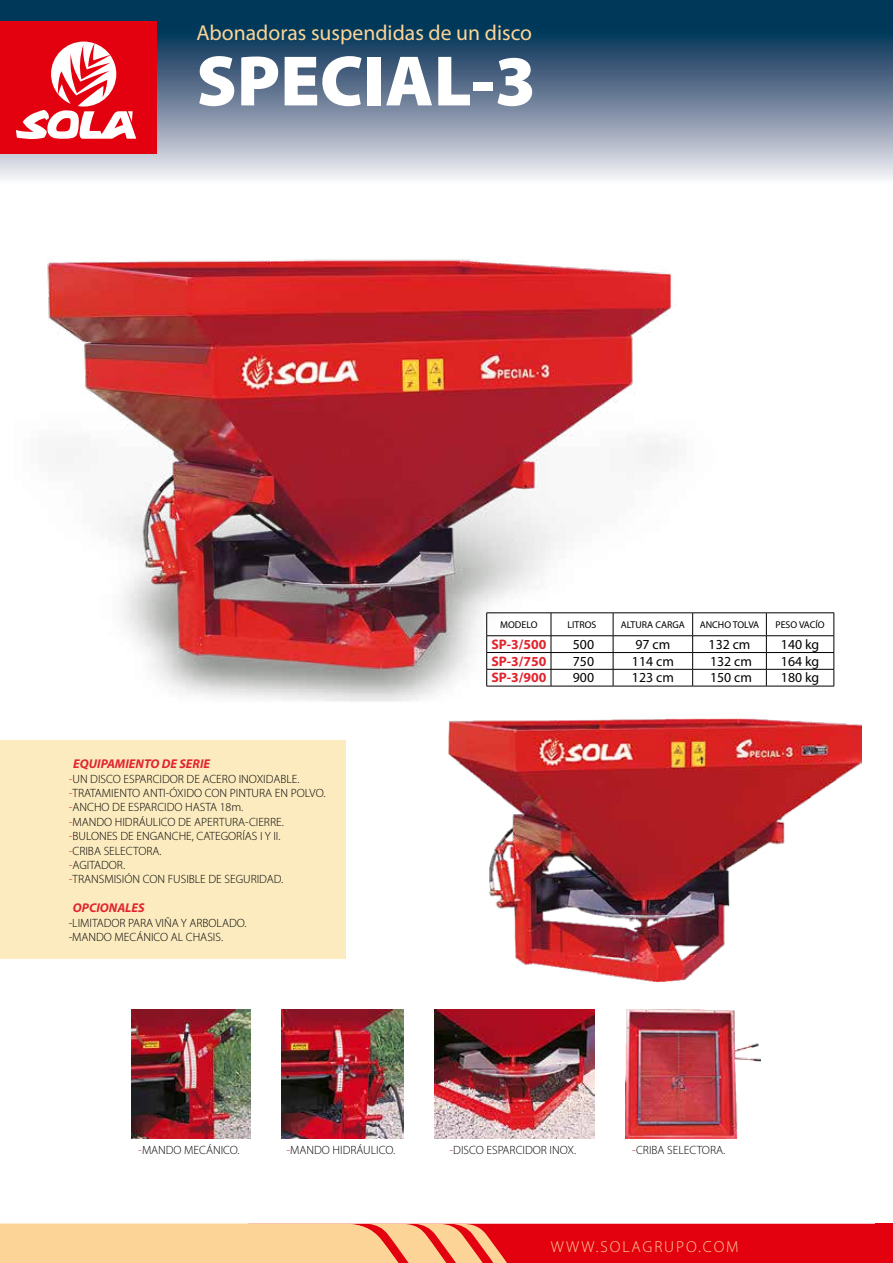
<style>
.page{position:relative;width:893px;height:1263px;background:#fff}
.page>*{position:absolute;margin:0;border:0;box-sizing:border-box;transform-origin:0 0}
.t1{font:900 72px "Myriad Pro";color:#fff}
.t2{font:21.6px "Myriad Pro";color:#fdd498}
.t3{font:300 15.9px "Myriad Pro";letter-spacing:.12em;color:#fdd498}
.t4{font:13.8px "Myriad Pro";color:#000}
.t5{font:700 13.8px "Myriad Pro";color:#e1252e}
.t6{font:italic 700 12.75px "Myriad Pro";color:#e1252e}
.t7{font:300 12px/14.4px "Myriad Pro";color:#000}
.t8{font:9.9px "Myriad Pro";color:#000}
.s1{font-size:12.75px;color:#e1252e}
</style>
<div class="page">
<svg style="left:0;top:0;width:893px;height:179px;background:#647d95"></svg>
<svg style="left:0;top:1224px;width:893px;height:39px;background:#f06d55"></svg>
<div style="left:0;top:21px;width:156px;height:133px;background:#e3000f"></div>
<svg style="left:16px;top:42px;width:120px;height:98px"></svg>
<div style="left:0;top:740px;width:346px;height:219px;background:#fbebbf"></div>
<hr style="left:693px;top:612px;width:73px;height:1px;background:#000">
<hr style="left:766px;top:612px;width:68px;height:1px;background:#000">
<hr style="left:693px;top:635px;width:73px;height:1px;background:#000">
<hr style="left:766px;top:635px;width:68px;height:1px;background:#000">
<hr style="left:693px;top:652px;width:73px;height:1px;background:#000">
<hr style="left:766px;top:652px;width:68px;height:1px;background:#000">
<hr style="left:693px;top:669px;width:73px;height:1px;background:#000">
<hr style="left:766px;top:669px;width:68px;height:1px;background:#000">
<svg style="left:766px;top:613px;width:1px;height:73px"></svg>
<svg style="left:834px;top:613px;width:1px;height:73px"></svg>
<hr style="left:693px;top:686px;width:73px;height:1px;background:#000">
<hr style="left:766px;top:686px;width:68px;height:1px;background:#000">
<img style="left:131px;top:1010px;width:120px;height:128px">
<img style="left:626px;top:1009px;width:134px;height:129px">
<img style="left:435px;top:1010px;width:160px;height:128px">
<img style="left:282px;top:1010px;width:122px;height:128px">
<img style="left:448px;top:718px;width:413px;height:263px">
<img style="left:47px;top:259px;width:669px;height:443px">
<h2 class="t2" style="left:196px;top:19px;width:337px">Abonadoras suspendidas de un disco</h2>
<h1 class="t1" style="left:196px;top:33px;width:341px">SPECIAL-3</h1>
<p class="t6" style="left:73px;top:755px;width:138px">EQUIPAMIENTO DE SERIE</p>
<p class="t7" style="left:69px;top:771px;width:258px"><span class="s1">-</span>UN DISCO ESPARCIDOR DE ACERO INOXIDABLE. <span class="s1">-</span>TRATAMIENTO ANTI-ÓXIDO CON PINTURA EN POLVO. <span class="s1">-</span>ANCHO DE ESPARCIDO HASTA 18m.<br><span class="s1">-</span>MANDO HIDRÁULICO DE APERTURA-CIERRE. <span class="s1">-</span>BULONES DE ENGANCHE, CATEGORÍAS I Y II.<br><span class="s1">-</span>CRIBA SELECTORA.<br><span class="s1">-</span>AGITADOR.<br><span class="s1">-</span>TRANSMISIÓN CON FUSIBLE DE SEGURIDAD.</p>
<p class="t6" style="left:73px;top:899px;width:73px">OPCIONALES</p>
<p class="t7" style="left:69px;top:915px;width:179px">-LIMITADOR PARA VIÑA Y ARBOLADO. -MANDO MECÁNICO AL CHASIS.</p>
<p class="t8" style="left:500px;top:618px;width:39px">MODELO</p>
<p class="t8" style="left:568px;top:618px;width:30px">LITROS</p>
<p class="t8" style="left:621px;top:618px;width:66px">ALTURA CARGA</p>
<p class="t8" style="left:700px;top:618px;width:61px">ANCHO TOLVA</p>
<p class="t8" style="left:775px;top:618px;width:51px">PESO VACÍO</p>
<p class="t5" style="left:491px;top:635px;width:56px">SP-3/500</p>
<p class="t4" style="left:573px;top:636px;width:23px">500</p>
<p class="t4" style="left:635px;top:636px;width:36px">97 cm</p>
<p class="t4" style="left:709px;top:636px;width:43px">132 cm</p>
<p class="t4" style="left:781px;top:636px;width:40px">140 kg</p>
<p class="t5" style="left:491px;top:652px;width:56px">SP-3/750</p>
<p class="t4" style="left:573px;top:652px;width:23px">750</p>
<p class="t4" style="left:632px;top:652px;width:43px">114 cm</p>
<p class="t4" style="left:710px;top:652px;width:43px">132 cm</p>
<p class="t4" style="left:781px;top:652px;width:40px">164 kg</p>
<p class="t5" style="left:491px;top:669px;width:56px">SP-3/900</p>
<p class="t4" style="left:573px;top:669px;width:23px">900</p>
<p class="t4" style="left:632px;top:669px;width:43px">123 cm</p>
<p class="t4" style="left:710px;top:669px;width:43px">150 cm</p>
<p class="t4" style="left:781px;top:669px;width:40px">180 kg</p>
<p class="t7" style="left:138px;top:1143px;width:103px"><span class="s1">-</span>MANDO MECÁNICO.</p>
<p class="t7" style="left:287px;top:1143px;width:110px"><span class="s1">-</span>MANDO HIDRÁULICO.</p>
<p class="t7" style="left:449px;top:1143px;width:128px"><span class="s1">-</span>DISCO ESPARCIDOR INOX.</p>
<p class="t7" style="left:632px;top:1143px;width:94px"><span class="s1">-</span>CRIBA SELECTORA.</p>
<h3 class="t3" style="left:551px;top:1237px;width:189px">WWW.SOLAGRUPO.COM</h3>
</div>
